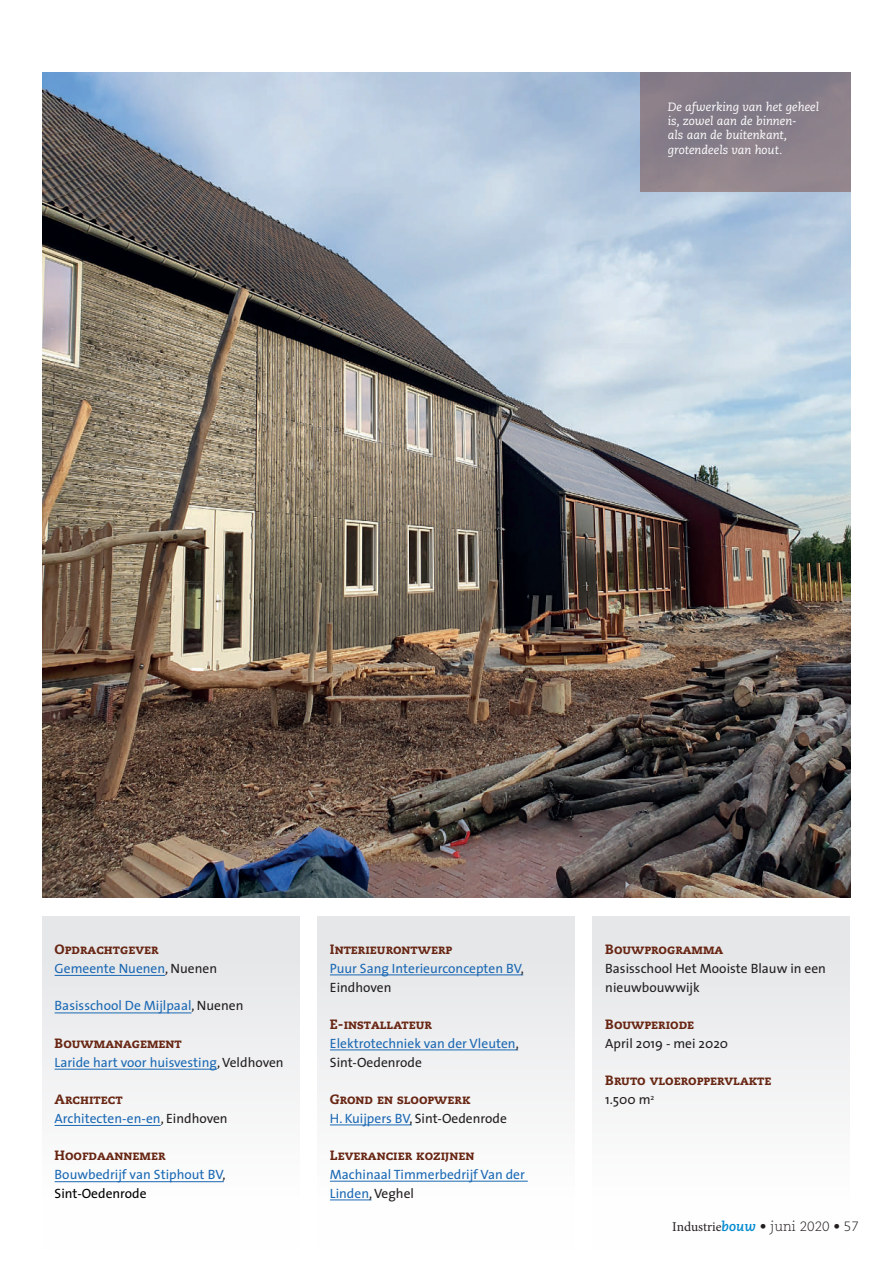
<style>
.page{position:relative;width:893px;height:1263px;background:#fff}
.page>*{position:absolute;margin:0;border:0;box-sizing:border-box;transform-origin:0 0}
.t1{font:13.5px/18.8px "The Sans";color:#1b69b4}
.t2{font:13.5px "Caecilia Heavy SC";color:#682613}
.t3{font:13.5px/18.8px "The Sans";color:#231f20}
.t4{font:300 13.5px "Caecilia";color:#231f20}
.t5{font:italic 12px/14.4px "Caecilia";color:#fff}
.s1{color:#231f20}
.s2{color:#000001}
.s3{color:#1b69b4}
.s4{font-family:"Minion Pro";font-weight:400}
.s5{font-weight:700;font-style:italic;color:#0089cf}
</style>
<div class="page">
<div style="left:42px;top:917px;width:258px;height:333px;background:#f2f3f4"></div>
<div style="left:592px;top:917px;width:258px;height:333px;background:#f2f3f4"></div>
<div style="left:317px;top:917px;width:258px;height:333px;background:#f2f3f4"></div>
<hr style="left:55px;top:1181px;width:169px;height:1px;background:#1b69b4">
<hr style="left:55px;top:1125px;width:106px;height:1px;background:#1b69b4">
<hr style="left:55px;top:1069px;width:162px;height:1px;background:#1b69b4">
<hr style="left:55px;top:1013px;width:137px;height:1px;background:#1b69b4">
<hr style="left:55px;top:975px;width:110px;height:1px;background:#1b69b4">
<hr style="left:330px;top:975px;width:193px;height:1px;background:#1b69b4">
<hr style="left:330px;top:1050px;width:188px;height:1px;background:#1b69b4">
<hr style="left:330px;top:1125px;width:82px;height:1px;background:#1b69b4">
<hr style="left:330px;top:1181px;width:198px;height:1px;background:#1b69b4">
<hr style="left:330px;top:1200px;width:41px;height:1px;background:#1b69b4">
<img style="left:43px;top:73px;width:807px;height:825px">
<div style="left:640px;top:73px;width:210px;height:119px;background:#897f8a"></div>
<p class="t5" style="left:668px;top:100px;width:153px">De afwerking van het geheel is, zowel aan de binnen-<br>als aan de buitenkant, grotendeels van hout.</p>
<p class="t2" style="left:55px;top:941px;width:106px">Opdrachtgever</p>
<p class="t1" style="left:55px;top:958px;width:164px">Gemeente Nuenen<span class="s1">, Nuenen</span></p>
<p class="t1" style="left:55px;top:996px;width:190px">Basisschool De Mijlpaal<span class="s1">, Nuenen</span></p>
<p class="t2" style="left:55px;top:1035px;width:129px">Bouwmanagement</p>
<p class="t1" style="left:55px;top:1052px;width:231px">Laride hart voor huisvesting<span class="s1">, Veldhoven</span></p>
<p class="t2" style="left:55px;top:1091px;width:69px">Architect</p>
<p class="t1" style="left:55px;top:1108px;width:175px">Architecten-en-en<span class="s1">, Eindhoven</span></p>
<p class="t2" style="left:55px;top:1147px;width:113px">Hoofdaannemer</p>
<p class="t1" style="left:55px;top:1165px;width:173px">Bouwbedrijf van Stiphout BV<span class="s1">,<br></span><span class="s2">Sint-Oedenrode</span></p>
<p class="t2" style="left:330px;top:941px;width:124px">Interieurontwerp</p>
<p class="t1" style="left:330px;top:958px;width:195px">Puur Sang Interieurconcepten BV<span class="s1">,<br>Eindhoven</span></p>
<p class="t2" style="left:330px;top:1016px;width:104px">E-installateur</p>
<p class="t1" style="left:330px;top:1033px;width:190px">Elektrotechniek van der Vleuten<span class="s1">,<br>Sint-Oedenrode</span></p>
<p class="t2" style="left:330px;top:1091px;width:142px">Grond en sloopwerk</p>
<p class="t3" style="left:330px;top:1108px;width:178px"><span class="s3">H. Kuijpers BV</span>, Sint-Oedenrode</p>
<p class="t2" style="left:330px;top:1147px;width:146px">Leverancier kozijnen</p>
<p class="t1" style="left:330px;top:1165px;width:196px">Machinaal Timmerbedrijf Van der<br>Linden<span class="s1">, Veghel</span></p>
<p class="t2" style="left:605px;top:941px;width:120px">Bouwprogramma</p>
<p class="t3" style="left:605px;top:958px;width:222px">Basisschool Het Mooiste Blauw in een nieuwbouwwijk</p>
<p class="t2" style="left:605px;top:1016px;width:90px">Bouwperiode</p>
<p class="t3" style="left:605px;top:1033px;width:124px">April 2019 - mei 2020</p>
<p class="t2" style="left:605px;top:1072px;width:168px">Bruto vloeroppervlakte</p>
<p class="t3" style="left:605px;top:1090px;width:51px">1.500 m<sup>2</sup></p>
<p class="t4" style="left:672px;top:1218px;width:188px"><span class="s4">Industrie</span><span class="s5">bouw</span> • juni 2020 • 57</p>
</div>
